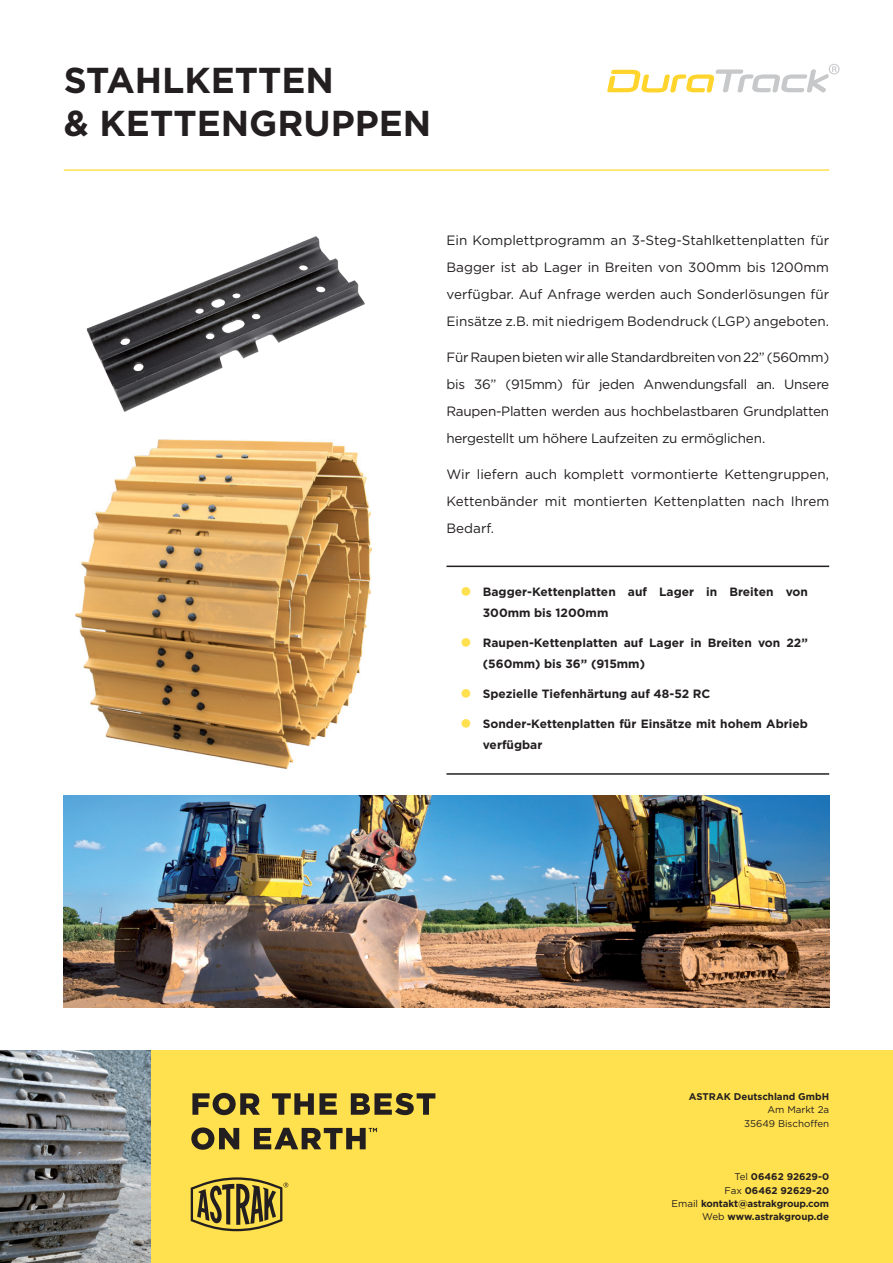
<style>
.page{position:relative;width:893px;height:1263px;background:#fff}
.page>*{position:absolute;margin:0;border:0;box-sizing:border-box;transform-origin:0 0}
.t1{font:700 36px "Gotham";color:#231f20}
.t2{font:33px "Gotham";color:#ffe04e}
.t3{font:13.5px/27px "Gotham";color:#231f20;text-align:justify}
.t4{font:700 12px/21px "Gotham";color:#231f20}
.t5{font:700 9.75px "Gotham";color:#231f20}
.t6{font:9.75px "Gotham";color:#231f20}
.s1{font-weight:400}
</style>
<div class="page">
<div style="left:0;top:1050px;width:893px;height:213px;background:#ffe04e"></div>
<svg style="left:191px;top:1177px;width:97px;height:54px"></svg>
<svg style="left:192px;top:1093px;width:68px;height:22px"></svg>
<svg style="left:272px;top:1093px;width:65px;height:22px"></svg>
<svg style="left:351px;top:1093px;width:84px;height:22px"></svg>
<svg style="left:191px;top:1127px;width:48px;height:23px"></svg>
<svg style="left:254px;top:1128px;width:123px;height:21px"></svg>
<hr style="left:64px;top:169px;width:765px;height:2px;background:#ffe04e">
<hr style="left:446px;top:566px;width:383px;height:1px;background:#231f20">
<hr style="left:446px;top:773px;width:383px;height:2px;background:#231f20">
<img style="left:75px;top:440px;width:296px;height:328px">
<img style="left:86px;top:236px;width:279px;height:176px">
<svg style="left:607px;top:64px;width:232px;height:28px"></svg>
<img style="left:0;top:1050px;width:150px;height:213px">
<img style="left:64px;top:795px;width:765px;height:213px">
<p class="t1" style="left:64px;top:56px;width:272px">STAHLKETTEN</p>
<p class="t1" style="left:64px;top:99px;width:369px">&amp; KETTENGRUPPEN</p>
<p class="t3" style="left:446px;top:226px;width:384px">Ein Komplettprogramm an 3-Steg-Stahlkettenplatten für Bagger ist ab Lager in Breiten von 300mm bis 1200mm verfügbar. Auf Anfrage werden auch Sonderlösungen für Einsätze z.B. mit niedrigem Bodendruck (LGP) angeboten.</p>
<p class="t3" style="left:446px;top:343px;width:384px">Für Raupen bieten wir alle Standardbreiten von 22” (560mm) bis 36” (915mm) für jeden Anwendungsfall an. Unsere Raupen-Platten werden aus hochbelastbaren Grundplatten hergestellt um höhere Laufzeiten zu ermöglichen.</p>
<p class="t3" style="left:446px;top:460px;width:384px">Wir liefern auch komplett vormontierte Kettengruppen, Kettenbänder mit montierten Kettenplatten nach Ihrem Bedarf.</p>
<p class="t2" style="left:458px;top:571px;width:17px">•</p>
<p class="t2" style="left:458px;top:622px;width:17px">•</p>
<p class="t2" style="left:458px;top:673px;width:17px">•</p>
<p class="t2" style="left:458px;top:703px;width:17px">•</p>
<p class="t4" style="left:483px;top:581px;width:327px">Bagger-Kettenplatten auf Lager in Breiten von<br>300mm bis 1200mm</p>
<p class="t4" style="left:483px;top:632px;width:327px">Raupen-Kettenplatten auf Lager in Breiten von 22” (560mm) bis 36” (915mm)</p>
<p class="t4" style="left:483px;top:683px;width:229px">Spezielle Tiefenhärtung auf 48-52 RC</p>
<p class="t4" style="left:483px;top:713px;width:327px">Sonder-Kettenplatten für Einsätze mit hohem Abrieb verfügbar</p>
<p class="t5" style="left:689px;top:1090px;width:142px">ASTRAK Deutschland GmbH</p>
<p class="t6" style="left:767px;top:1104px;width:63px">Am Markt 2a</p>
<p class="t6" style="left:744px;top:1117px;width:87px">35649 Bischoffen</p>
<p class="t5" style="left:735px;top:1170px;width:96px"><span class="s1">Tel</span> 06462 92629-0</p>
<p class="t5" style="left:724px;top:1184px;width:106px"><span class="s1">Fax</span> 06462 92629-20</p>
<p class="t5" style="left:672px;top:1197px;width:159px"><span class="s1">Email</span> kontakt@astrakgroup.com</p>
<p class="t5" style="left:702px;top:1210px;width:128px"><span class="s1">Web</span> www.astrakgroup.de</p>
</div>
